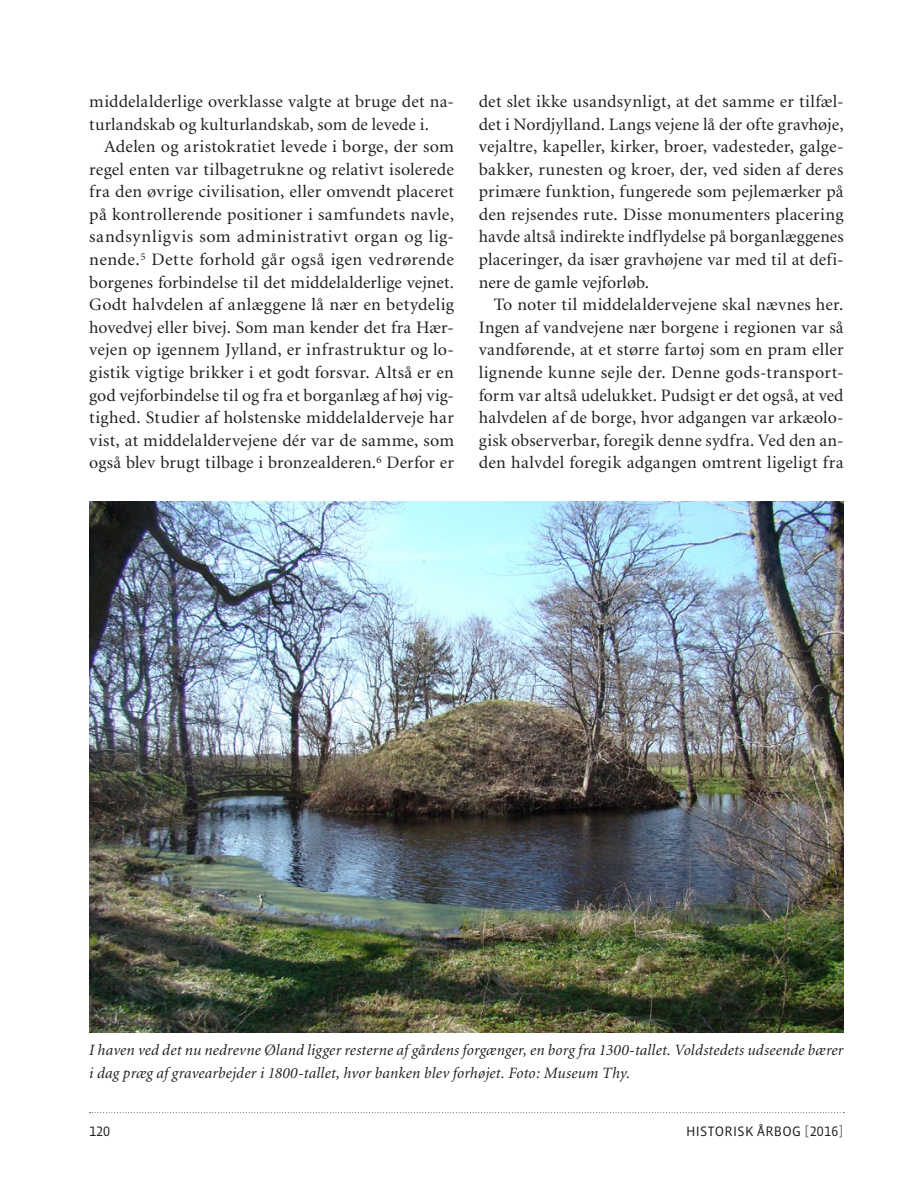
<style>
.page{position:relative;width:918px;height:1191px;background:#fff}
.page>*{position:absolute;margin:0;border:0;box-sizing:border-box;transform-origin:0 0}
.Brødtekst_m__indryk{font:17.5px/22.6px "Minion";letter-spacing:.005em;color:#231f20;text-align:justify}
.Brødtekst_u__indryk{font:17.5px/22.6px "Minion";letter-spacing:.01em;color:#231f20}
.Billedtekst{font:italic 15.75px/22.6px "Minion";letter-spacing:.01em;color:#231f20}
.t1{font:14px "Vista Sans OT";letter-spacing:.025em;color:#231f20}
.s1{color:#6c6d70}
</style>
<div class="page">
<img style="left:89px;top:502px;width:754px;height:530px">
<svg style="left:90px;top:1112px;width:754px;height:1px"></svg>
<p class="Brødtekst_u__indryk" style="left:89px;top:91px;width:366px">middelalderlige overklasse valgte at bruge det na&shy;turlandskab og kulturlandskab, som de levede i.</p>
<p class="Brødtekst_m__indryk" style="left:89px;top:136px;width:366px;text-indent:15px">Adelen og aristokratiet levede i borge, der som regel enten var tilbagetrukne og relativt isolerede fra den øvrige civilisation, eller omvendt placeret på kontrollerende positioner i samfundets navle, sandsynligvis som administrativt organ og lig&shy;nende.<sup>5</sup> Dette forhold går også igen vedrørende borgenes forbindelse til det middelalderlige vejnet.<br>Godt halvdelen af anlæggene lå nær en betydelig hovedvej eller bivej. Som man kender det fra Hær&shy;vejen op igennem Jylland, er infrastruktur og lo&shy;gistik vigtige brikker i et godt forsvar. Altså er en god vejforbindelse til og fra et borganlæg af høj vig&shy;tighed. Studier af holstenske middelalderveje har vist, at middelaldervejene dér var de samme, som også blev brugt tilbage i bronzealderen.<sup>6</sup> Derfor er</p>
<p class="Brødtekst_m__indryk" style="left:479px;top:91px;width:366px">det slet ikke usandsynligt, at det samme er tilfæl&shy;det i Nordjylland. Langs vejene lå der ofte gravhøje, vejaltre, kapeller, kirker, broer, vadesteder, galge&shy;bakker, runesten og kroer, der, ved siden af deres primære funktion, fungerede som pejlemærker på den rejsendes rute. Disse monumenters placering havde altså indirekte indflydelse på borganlæggenes placeringer, da især gravhøjene var med til at defi&shy;nere de gamle vejforløb.</p>
<p class="Brødtekst_m__indryk" style="left:479px;top:294px;width:366px;text-indent:15px">To noter til middelaldervejene skal nævnes her.<br>Ingen af vandvejene nær borgene i regionen var så vandførende, at et større fartøj som en pram eller lignende kunne sejle der. Denne gods-transport&shy;form var altså udelukket. Pudsigt er det også, at ved halvdelen af de borge, hvor adgangen var arkæolo&shy;gisk observerbar, foregik denne sydfra. Ved den an&shy;den halvdel foregik adgangen omtrent ligeligt fra</p>
<p class="Billedtekst" style="left:89px;top:1039px;width:756px">I haven ved det nu nedrevne Øland ligger resterne af gårdens forgænger, en borg fra 1300-tallet. Voldstedets udseende bærer i dag præg af gravearbejder i 1800-tallet, hvor banken blev forhøjet. Foto: Museum Thy.</p>
<p class="t1" style="left:89px;top:1124px;width:22px">120</p>
<p class="t1" style="left:686px;top:1124px;width:159px">HISTORISK ÅRBOG <span class="s1">[</span>2016<span class="s1">]</span></p>
</div>
